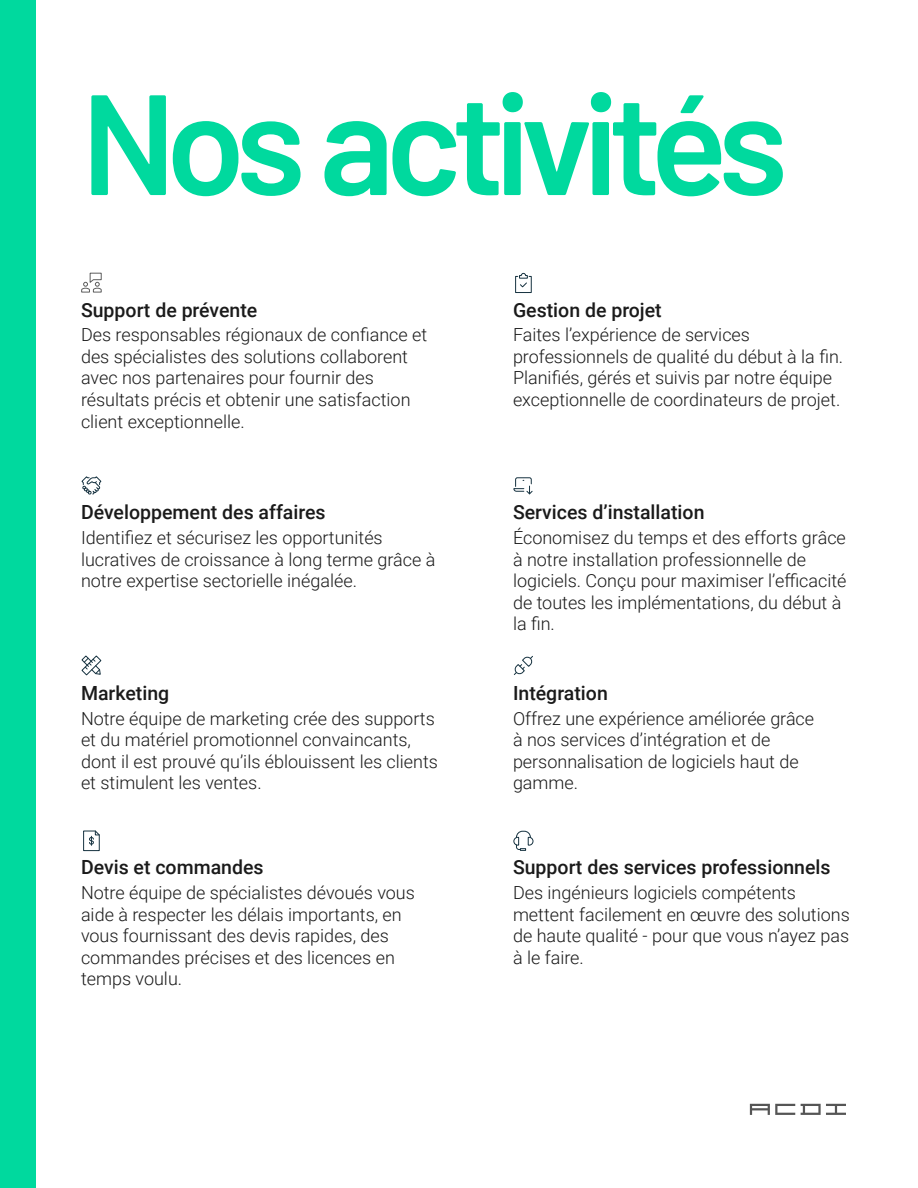
<style>
.page{position:relative;width:918px;height:1188px;background:#fff}
.page>*{position:absolute;margin:0;border:0;box-sizing:border-box;transform-origin:0 0}
.t1{font:600 142.5px "Barlow";letter-spacing:-.07em;color:#00d99e}
.t2{font:500 19.5px "Roboto";color:#1a1a1a}
.t3{font:300 18px/21.6px "Roboto";color:#1a1a1a}
</style>
<div class="page">
<svg style="left:81px;top:273px;width:21px;height:20px"></svg>
<svg style="left:81px;top:476px;width:21px;height:19px"></svg>
<svg style="left:81px;top:655px;width:21px;height:21px"></svg>
<svg style="left:83px;top:830px;width:17px;height:21px"></svg>
<svg style="left:515px;top:273px;width:17px;height:20px"></svg>
<svg style="left:513px;top:477px;width:20px;height:18px"></svg>
<svg style="left:513px;top:655px;width:20px;height:20px"></svg>
<svg style="left:513px;top:830px;width:21px;height:21px"></svg>
<svg style="left:801px;top:1104px;width:45px;height:11px"></svg>
<svg style="left:750px;top:1104px;width:45px;height:11px"></svg>
<div style="left:0;top:0;width:36px;height:1188px;background:#00d99e"></div>
<h1 class="t1" style="left:81px;top:39px;width:708px">Nos activités</h1>
<p class="t2" style="left:81px;top:296px;width:178px">Support de prévente</p>
<p class="t3" style="left:81px;top:323px;width:348px">Des responsables régionaux de confiance et des spécialistes des solutions collaborent avec nos partenaires pour fournir des résultats précis et obtenir une satisfaction client exceptionnelle.</p>
<p class="t2" style="left:81px;top:499px;width:246px">Développement des affaires</p>
<p class="t3" style="left:81px;top:526px;width:356px">Identifiez et sécurisez les opportunités lucratives de croissance à long terme grâce à notre expertise sectorielle inégalée.</p>
<p class="t2" style="left:81px;top:679px;width:90px">Marketing</p>
<p class="t3" style="left:81px;top:707px;width:358px">Notre équipe de marketing crée des supports et du matériel promotionnel convaincants, dont il est prouvé qu’ils éblouissent les clients et stimulent les ventes.</p>
<p class="t2" style="left:81px;top:854px;width:184px">Devis et commandes</p>
<p class="t3" style="left:81px;top:881px;width:335px">Notre équipe de spécialistes dévoués vous aide à respecter les délais importants, en vous fournissant des devis rapides, des commandes précises et des licences en temps voulu.</p>
<p class="t2" style="left:513px;top:296px;width:150px">Gestion de projet</p>
<p class="t3" style="left:513px;top:323px;width:332px">Faites l’expérience de services professionnels de qualité du début à la fin.<br>Planifiés, gérés et suivis par notre équipe exceptionnelle de coordinateurs de projet.</p>
<p class="t2" style="left:513px;top:499px;width:193px">Services d’installation</p>
<p class="t3" style="left:513px;top:526px;width:335px">Économisez du temps et des efforts grâce à notre installation professionnelle de logiciels. Conçu pour maximiser l’efficacité de toutes les implémentations, du début à la fin.</p>
<p class="t2" style="left:513px;top:679px;width:96px">Intégration</p>
<p class="t3" style="left:513px;top:707px;width:303px">Offrez une expérience améliorée grâce à nos services d’intégration et de personnalisation de logiciels haut de gamme.</p>
<p class="t2" style="left:513px;top:854px;width:319px">Support des services professionnels</p>
<p class="t3" style="left:513px;top:881px;width:338px">Des ingénieurs logiciels compétents mettent facilement en œuvre des solutions de haute qualité - pour que vous n’ayez pas à le faire.</p>
</div>
